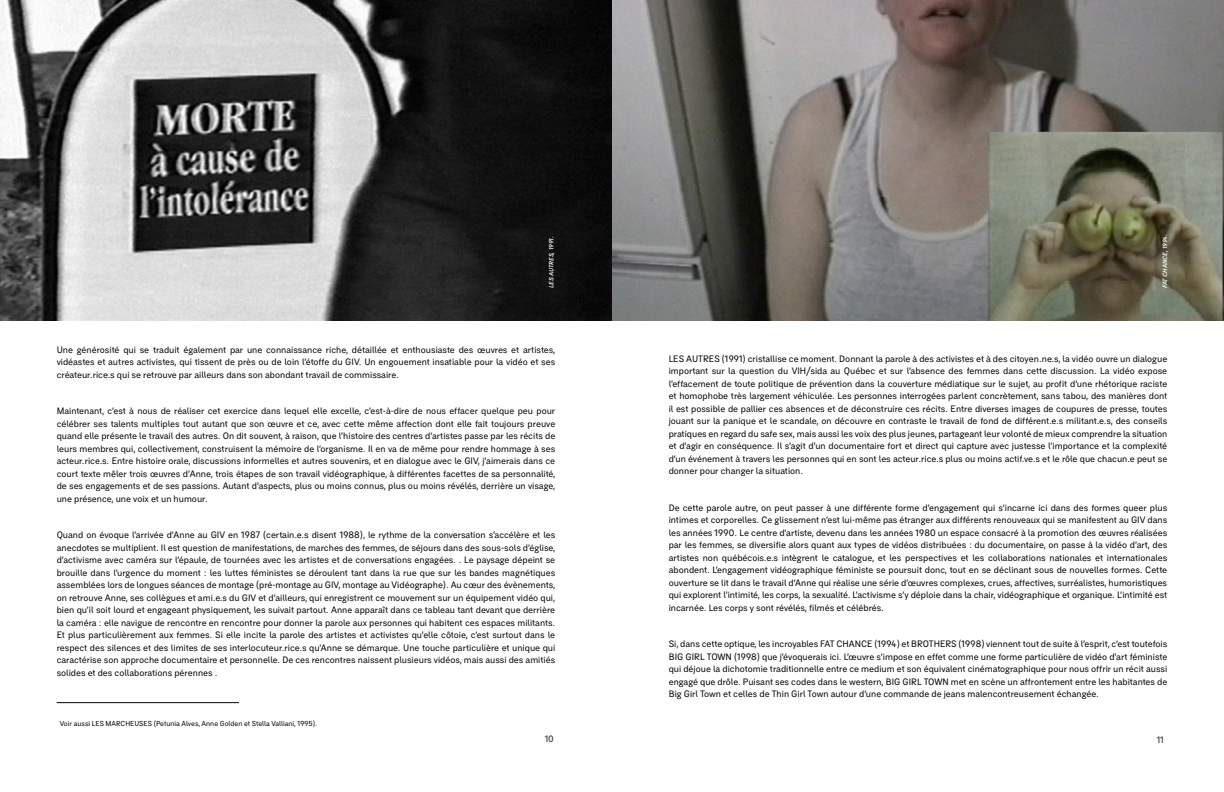
<style>
.page{position:relative;width:1224px;height:792px;background:#fff}
.page>*{position:absolute;margin:0;border:0;box-sizing:border-box;transform-origin:0 0}
.t1{font:9px/12.5px "Videographe RB";color:#020203;text-align:justify}
.t2{font:9px/12.5px "Videographe RB";color:#030405;text-align:justify}
.t3{font:700 9px "Videographe LM";color:#4e4e50}
.t4{font:7px "Videographe RB";color:#030405}
.t5{font:italic 700 6px "Videographe LM";letter-spacing:-.005em;color:#fff}
</style>
<div class="page">
<img style="left:0;top:0;width:1224px;height:320px">
<hr style="left:57px;top:702px;width:182px;height:1px;background:#020203">
<p class="t5" style="left:547px;top:288px;width:53px;rotate:-90deg">LES AUTRES, 1991.</p>
<p class="t2" style="left:57px;top:343px;width:500px">Une générosité qui se traduit également par une connaissance riche, détaillée et enthousiaste des œuvres et artistes, vidéastes et autres activistes, qui tissent de près ou de loin l’étoffe du GIV. Un engouement insatiable pour la vidéo et ses créateur.rice.s qui se retrouve par ailleurs dans son abondant travail de commissaire.</p>
<p class="t2" style="left:57px;top:405px;width:500px">Maintenant, c’est à nous de réaliser cet exercice dans lequel elle excelle, c’est-à-dire de nous effacer quelque peu pour célébrer ses talents multiples tout autant que son œuvre et ce, avec cette même affection dont elle fait toujours preuve quand elle présente le travail des autres. On dit souvent, à raison, que l’histoire des centres d’artistes passe par les récits de leurs membres qui, collectivement, construisent la mémoire de l’organisme. Il en va de même pour rendre hommage à ses acteur.rice.s. Entre histoire orale, discussions informelles et autres souvenirs, et en dialogue avec le GIV, j’aimerais dans ce court texte mêler trois œuvres d’Anne, trois étapes de son travail vidéographique, à différentes facettes de sa personnalité, de ses engagements et de ses passions. Autant d’aspects, plus ou moins connus, plus ou moins révélés, derrière un visage, une présence, une voix et un humour.</p>
<p class="t2" style="left:57px;top:528px;width:500px">Quand on évoque l’arrivée d’Anne au GIV en 1987 (certain.e.s disent 1988), le rythme de la conversation s’accélère et les anecdotes se multiplient. Il est question de manifestations, de marches des femmes, de séjours dans des sous-sols d’église, d’activisme avec caméra sur l’épaule, de tournées avec les artistes et de conversations engagées. . Le paysage dépeint se brouille dans l’urgence du moment : les luttes féministes se déroulent tant dans la rue que sur les bandes magnétiques assemblées lors de longues séances de montage (pré-montage au GIV, montage au Vidéographe). Au cœur des évènements, on retrouve Anne, ses collègues et ami.e.s du GIV et d’ailleurs, qui enregistrent ce mouvement sur un équipement vidéo qui, bien qu’il soit lourd et engageant physiquement, les suivait partout. Anne apparaît dans ce tableau tant devant que derrière la caméra : elle navigue de rencontre en rencontre pour donner la parole aux personnes qui habitent ces espaces militants.<br>Et plus particulièrement aux femmes. Si elle incite la parole des artistes et activistes qu’elle côtoie, c’est surtout dans le respect des silences et des limites de ses interlocuteur.rice.s qu’Anne se démarque. Une touche particulière et unique qui caractérise son approche documentaire et personnelle. De ces rencontres naissent plusieurs vidéos, mais aussi des amitiés solides et des collaborations pérennes .</p>
<p class="t4" style="left:60px;top:719px;width:259px">Voir aussi LES MARCHEUSES (Petunia Alves, Anne Golden et Stella Valliani, 1995).</p>
<p class="t3" style="left:545px;top:734px;width:11px">10</p>
<p class="t5" style="left:1161px;top:288px;width:55px;rotate:-90deg">FAT CHANCE, 1994.</p>
<p class="t1" style="left:669px;top:352px;width:500px">LES AUTRES (1991) cristallise ce moment. Donnant la parole à des activistes et à des citoyen.ne.s, la vidéo ouvre un dialogue important sur la question du VIH/sida au Québec et sur l’absence des femmes dans cette discussion. La vidéo expose l’effacement de toute politique de prévention dans la couverture médiatique sur le sujet, au profit d’une rhétorique raciste et homophobe très largement véhiculée. Les personnes interrogées parlent concrètement, sans tabou, des manières dont il est possible de pallier ces absences et de déconstruire ces récits. Entre diverses images de coupures de presse, toutes jouant sur la panique et le scandale, on découvre en contraste le travail de fond de différent.e.s militant.e.s, des conseils pratiques en regard du safe sex, mais aussi les voix des plus jeunes, partageant leur volonté de mieux comprendre la situation et d’agir en conséquence. Il s’agit d’un documentaire fort et direct qui capture avec justesse l’importance et la complexité d’un événement à travers les personnes qui en sont les acteur.rice.s plus ou moins actif.ve.s et le rôle que chacun.e peut se donner pour changer la situation.</p>
<p class="t1" style="left:669px;top:501px;width:500px">De cette parole autre, on peut passer à une différente forme d’engagement qui s’incarne ici dans des formes queer plus intimes et corporelles. Ce glissement n’est lui-même pas étranger aux différents renouveaux qui se manifestent au GIV dans les années 1990. Le centre d’artiste, devenu dans les années 1980 un espace consacré à la promotion des œuvres réalisées par les femmes, se diversifie alors quant aux types de vidéos distribuées : du documentaire, on passe à la vidéo d’art, des artistes non québécois.e.s intègrent le catalogue, et les perspectives et les collaborations nationales et internationales abondent. L’engagement vidéographique féministe se poursuit donc, tout en se déclinant sous de nouvelles formes. Cette ouverture se lit dans le travail d’Anne qui réalise une série d’œuvres complexes, crues, affectives, surréalistes, humoristiques qui explorent l’intimité, les corps, la sexualité. L’activisme s’y déploie dans la chair, vidéographique et organique. L’intimité est incarnée. Les corps y sont révélés, filmés et célébrés.</p>
<p class="t1" style="left:669px;top:638px;width:500px">Si, dans cette optique, les incroyables FAT CHANCE (1994) et BROTHERS (1998) viennent tout de suite à l’esprit, c’est toutefois BIG GIRL TOWN (1998) que j’évoquerais ici. L’œuvre s’impose en effet comme une forme particulière de vidéo d’art féministe qui déjoue la dichotomie traditionnelle entre ce medium et son équivalent cinématographique pour nous offrir un récit aussi engagé que drôle. Puisant ses codes dans le western, BIG GIRL TOWN met en scène un affrontement entre les habitantes de Big Girl Town et celles de Thin Girl Town autour d’une commande de jeans malencontreusement échangée.</p>
<p class="t3" style="left:1157px;top:734px;width:9px">11</p>
</div>
